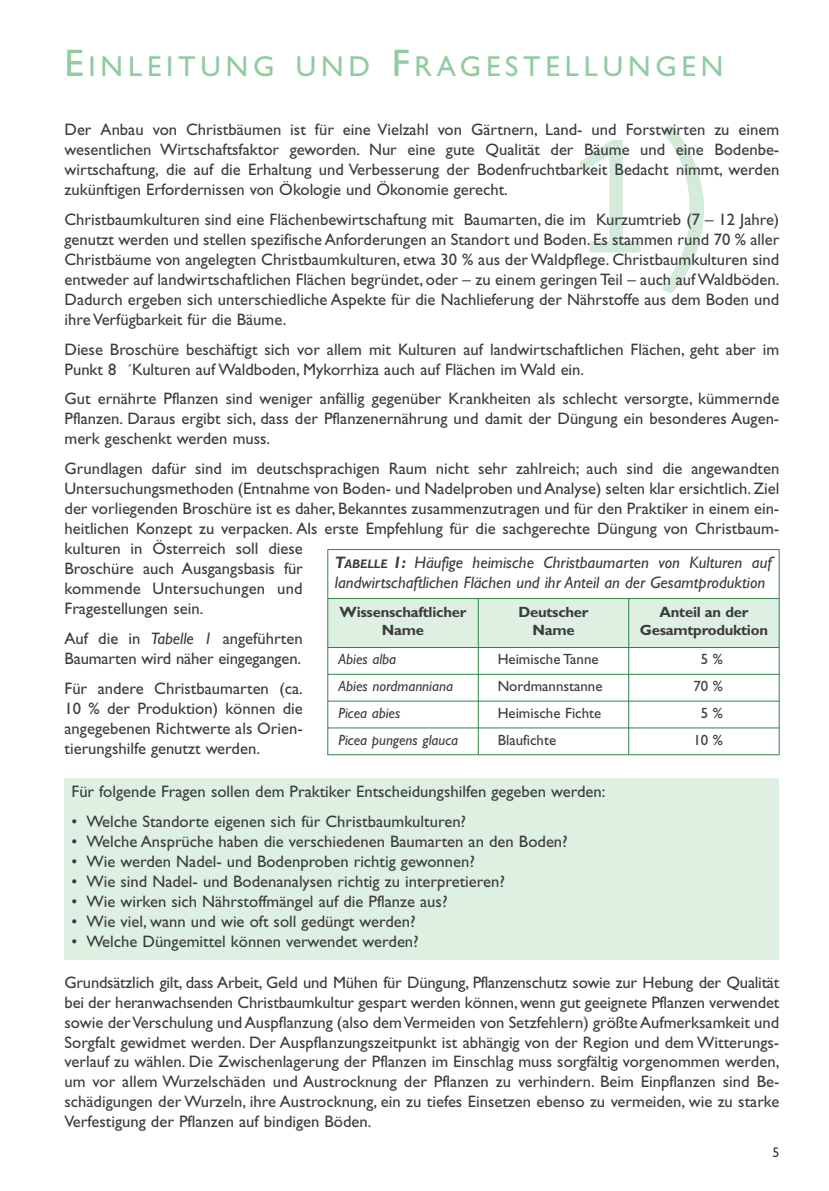
<style>
.page{position:relative;width:829px;height:1191px;background:#fff}
.page>*{position:absolute;margin:0;border:0;box-sizing:border-box;transform-origin:0 0}
.t1{font:28.88px "Gill Sans";letter-spacing:.165em;color:#90cc9f}
.t2{font:16.62px/19.9px "Gill Sans";color:#3b3c3d;text-align:justify}
.t3{font:italic 16.62px/19.9px "Gill Sans";color:#3b3c3d}
.t4{font:14.88px "Gill Sans";color:#3b3c3d}
.t5{font:700 14.88px/17.8px "Gill Sans";letter-spacing:-.015em;color:#3b3c3d;text-align:center}
.t6{font:italic 14.88px "Gill Sans";color:#3b3c3d}
.t7{font:14px "Gill Sans";color:#3b3c3d}
.s1{font-size:38.5px}
.s2{font-style:italic}
.s3{font-weight:700}
.s4{font-weight:700;font-size:12.42px}
</style>
<div class="page">
<svg style="left:579px;top:126px;width:125px;height:167px"></svg>
<div style="left:327px;top:598px;width:151px;height:49px;background:#def0e2"></div>
<div style="left:478px;top:598px;width:150px;height:49px;background:#def0e2"></div>
<div style="left:628px;top:598px;width:151px;height:49px;background:#def0e2"></div>
<hr style="left:327px;top:549px;width:1px;height:206px;background:#31834a">
<hr style="left:478px;top:598px;width:1px;height:157px;background:#31834a">
<hr style="left:628px;top:598px;width:1px;height:157px;background:#31834a">
<hr style="left:778px;top:549px;width:1px;height:206px;background:#31834a">
<hr style="left:327px;top:549px;width:452px;height:1px;background:#31834a">
<hr style="left:327px;top:598px;width:452px;height:1px;background:#31834a">
<hr style="left:327px;top:647px;width:452px;height:1px;background:#31834a">
<hr style="left:327px;top:674px;width:452px;height:1px;background:#31834a">
<hr style="left:327px;top:701px;width:452px;height:1px;background:#31834a">
<hr style="left:327px;top:727px;width:452px;height:1px;background:#31834a">
<hr style="left:327px;top:754px;width:452px;height:1px;background:#31834a">
<div style="left:64px;top:778px;width:715px;height:181px;background:#def0e2"></div>
<h1 class="t1" style="left:64px;top:55px;width:660px"><span class="s1">E</span>INLEITUNG UND <span class="s1">F</span>RAGESTELLUNGEN</h1>
<p class="t2" style="left:64px;top:121px;width:716px">Der Anbau von Christbäumen ist für eine Vielzahl von Gärtnern, Land- und Forstwirten zu einem wesentlichen Wirtschaftsfaktor geworden. Nur eine gute Qualität der Bäume und eine Bodenbe&shy;wirtschaftung, die auf die Erhaltung und Verbesserung der Bodenfruchtbarkeit Bedacht nimmt, werden zukünftigen Erfordernissen von Ökologie und Ökonomie gerecht.</p>
<p class="t2" style="left:64px;top:211px;width:716px">Christbaumkulturen sind eine Flächenbewirtschaftung mit Baumarten, die im Kurzumtrieb (7 – 12 Jahre) genutzt werden und stellen spezifische Anforderungen an Standort und Boden. Es stammen rund 70 % aller Christbäume von angelegten Christbaumkulturen, etwa 30 % aus der Waldpflege. Christbaumkulturen sind entweder auf landwirtschaftlichen Flächen begründet, oder – zu einem geringenTeil – auch aufWaldböden.<br>Dadurch ergeben sich unterschiedliche Aspekte für die Nachlieferung der Nährstoffe aus dem Boden und ihre Verfügbarkeit für die Bäume.</p>
<p class="t2" style="left:64px;top:340px;width:716px">Diese Broschüre beschäftigt sich vor allem mit Kulturen auf landwirtschaftlichen Flächen, geht aber im<br>Punkt 8 ´Kulturen auf Waldboden, Mykorrhiza auch auf Flächen im Wald ein.</p>
<p class="t2" style="left:64px;top:390px;width:716px">Gut ernährte Pflanzen sind weniger anfällig gegenüber Krankheiten als schlecht versorgte, kümmernde Pflanzen. Daraus ergibt sich, dass der Pflanzenernährung und damit der Düngung ein besonderes Augen&shy;merk geschenkt werden muss.</p>
<p class="t2" style="left:64px;top:460px;width:716px;text-align:left">Grundlagen dafür sind im deutschsprachigen Raum nicht sehr zahlreich; auch sind die angewandten Untersuchungsmethoden (Entnahme von Boden- und Nadelproben undAnalyse) selten klar ersichtlich.Ziel der vorliegenden Broschüre ist es daher, Bekanntes zusammenzutragen und für den Praktiker in einem ein&shy;heitlichen Konzept zu verpacken. Als erste Empfehlung für die sachgerechte Düngung von Christbaum&shy;kulturen in Österreich soll diese<br>Broschüre auch Ausgangsbasis für<br>kommende Untersuchungen und<br>Fragestellungen sein.</p>
<p class="t2" style="left:64px;top:630px;width:240px">Auf die in <span class="s2">Tabelle 1</span> angeführten<br>Baumarten wird näher eingegangen.</p>
<p class="t2" style="left:64px;top:680px;width:240px">Für andere Christbaumarten (ca.<br>10 % der Produktion) können die angegebenen Richtwerte als Orien&shy;tierungshilfe genutzt werden.</p>
<p class="t3" style="left:335px;top:554px;width:438px"><span class="s3">T</span><span class="s4">ABELLE</span> <span class="s3">1:</span> Häufige heimische Christbaumarten von Kulturen auf landwirtschaftlichen Flächen und ihr Anteil an der Gesamtproduktion</p>
<p class="t5" style="left:339px;top:605px;width:128px">Wissenschaftlicher<br>Name</p>
<p class="t5" style="left:518px;top:605px;width:72px">Deutscher<br>Name</p>
<p class="t5" style="left:639px;top:605px;width:130px">Anteil an der<br>Gesamtproduktion</p>
<p class="t6" style="left:338px;top:653px;width:59px">Abies alba</p>
<p class="t4" style="left:497px;top:653px;width:102px">Heimische Tanne</p>
<p class="t4" style="left:700px;top:653px;width:24px">5 %</p>
<p class="t6" style="left:338px;top:680px;width:116px">Abies nordmanniana</p>
<p class="t4" style="left:497px;top:680px;width:106px">Nordmannstanne</p>
<p class="t4" style="left:693px;top:680px;width:31px">70 %</p>
<p class="t6" style="left:338px;top:707px;width:63px">Picea abies</p>
<p class="t4" style="left:497px;top:707px;width:105px">Heimische Fichte</p>
<p class="t4" style="left:700px;top:707px;width:24px">5 %</p>
<p class="t6" style="left:338px;top:734px;width:121px">Picea pungens glauca</p>
<p class="t4" style="left:497px;top:734px;width:60px">Blaufichte</p>
<p class="t4" style="left:693px;top:734px;width:31px">10 %</p>
<p class="t2" style="left:71px;top:783px;width:535px">Für folgende Fragen sollen dem Praktiker Entscheidungshilfen gegeben werden:</p>
<p class="t2" style="left:71px;top:813px;width:396px">• Welche Standorte eigenen sich für Christbaumkulturen?</p>
<p class="t2" style="left:71px;top:833px;width:497px">• Welche Ansprüche haben die verschiedenen Baumarten an den Boden?</p>
<p class="t2" style="left:71px;top:852px;width:405px">• Wie werden Nadel- und Bodenproben richtig gewonnen?</p>
<p class="t2" style="left:71px;top:872px;width:435px">• Wie sind Nadel- und Bodenanalysen richtig zu interpretieren?</p>
<p class="t2" style="left:71px;top:892px;width:377px">• Wie wirken sich Nährstoffmängel auf die Pflanze aus?</p>
<p class="t2" style="left:71px;top:912px;width:345px">• Wie viel, wann und wie oft soll gedüngt werden?</p>
<p class="t2" style="left:71px;top:932px;width:349px">• Welche Düngemittel können verwendet werden?</p>
<p class="t2" style="left:64px;top:973px;width:716px">Grundsätzlich gilt, dass Arbeit, Geld und Mühen für Düngung, Pflanzenschutz sowie zur Hebung der Qualität bei der heranwachsenden Christbaumkultur gespart werden können, wenn gut geeignete Pflanzen verwendet sowie derVerschulung undAuspflanzung (also demVermeiden von Setzfehlern) größteAufmerksamkeit und Sorgfalt gewidmet werden. Der Auspflanzungszeitpunkt ist abhängig von der Region und dem Witterungs&shy;verlauf zu wählen. Die Zwischenlagerung der Pflanzen im Einschlag muss sorgfältig vorgenommen werden, um vor allem Wurzelschäden und Austrocknung der Pflanzen zu verhindern. Beim Einpflanzen sind Be&shy;schädigungen der Wurzeln, ihre Austrocknung, ein zu tiefes Einsetzen ebenso zu vermeiden, wie zu starke Verfestigung der Pflanzen auf bindigen Böden.</p>
<p class="t7" style="left:772px;top:1146px;width:8px">5</p>
</div>
